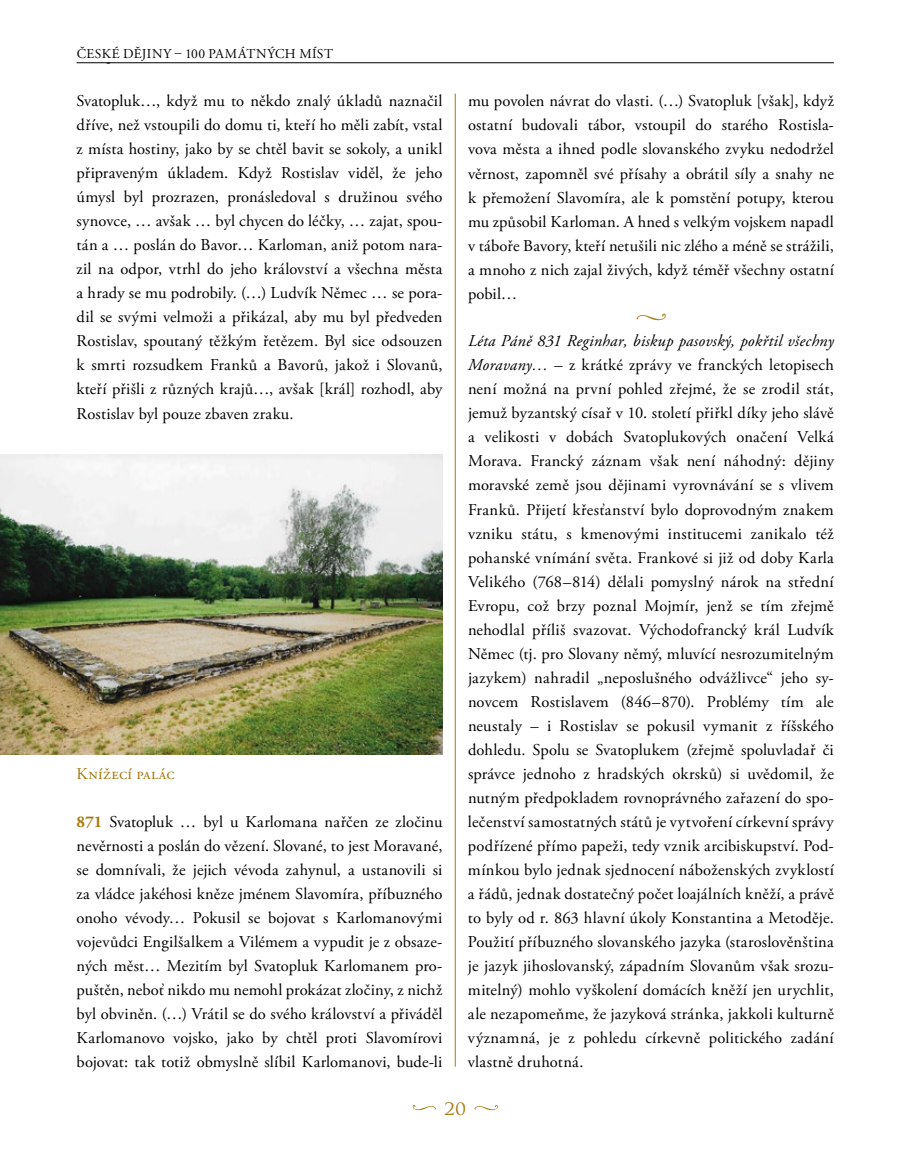
<style>
.page{position:relative;width:919px;height:1174px;background:#fff}
.page>*{position:absolute;margin:0;border:0;box-sizing:border-box;transform-origin:0 0}
.t1{font:19.5px "Trajan Pro";color:#a57b11}
.t2{font:16.5px/24px "Adobe Garamond Pro";letter-spacing:.015em;color:#000;text-align:justify}
.t3{font:16.5px "Adobe Garamond Pro";letter-spacing:.02em;color:#a57b11}
.t4{font:13.5px "Adobe Garamond Pro";letter-spacing:.03em;color:#000}
.t5{font:12px "Arial";color:#000}
.s1{font-weight:700;color:#a57b11}
.s2{font-style:italic}
</style>
<div class="page">
<svg style="left:412px;top:1105px;width:24px;height:5px"></svg>
<svg style="left:474px;top:1105px;width:24px;height:5px"></svg>
<hr style="left:77px;top:62px;width:756px;height:1px;background:#000">
<img style="left:0;top:455px;width:442px;height:299px">
<hr style="left:455px;top:94px;width:1px;height:972px;background:#a57b11">
<p class="t4" style="left:77px;top:46px;width:258px">ČESKÉ DĚJINY – 100 PAMÁTNÝCH MÍST</p>
<p class="t2" style="left:77px;top:90px;width:367px">Svatopluk…, když mu to někdo znalý úkladů naznačil dříve, než vstoupili do domu ti, kteří ho měli zabít, vstal z místa hostiny, jako by se chtěl bavit se sokoly, a unikl připraveným úkladem. Když Rostislav viděl, že jeho úmysl byl prozrazen, pronásledoval s družinou svého synovce, … avšak … byl chycen do léčky, … zajat, spou&shy;tán a … poslán do Bavor… Karloman, aniž potom nara&shy;zil na odpor, vtrhl do jeho království a všechna města a hrady se mu podrobily. (…) Ludvík Němec … se pora&shy;dil se svými velmoži a přikázal, aby mu byl předveden Rostislav, spoutaný těžkým řetězem. Byl sice odsouzen k smrti rozsudkem Franků a Bavorů, jakož i Slovanů, kteří přišli z různých krajů…, avšak [král] rozhodl, aby Rostislav byl pouze zbaven zraku.</p>
<p class="t5" style="left:106px;top:53px;width:5px">-</p>
<p class="t3" style="left:77px;top:763px;width:100px">Knížecí palác</p>
<p class="t2" style="left:77px;top:810px;width:367px"><span class="s1">871</span> Svatopluk … byl u Karlomana nařčen ze zločinu nevěrnosti a poslán do vězení. Slované, to jest Moravané, se domnívali, že jejich vévoda zahynul, a ustanovili si za vládce jakéhosi kněze jménem Slavomíra, příbuzného onoho vévody… Pokusil se bojovat s Karlomanovými vojevůdci Engilšalkem a Vilémem a vypudit je z obsaze&shy;ných měst… Mezitím byl Svatopluk Karlomanem pro&shy;puštěn, neboť nikdo mu nemohl prokázat zločiny, z nichž byl obviněn. (…) Vrátil se do svého království a přiváděl Karlomanovo vojsko, jako by chtěl proti Slavomírovi bojovat: tak totiž obmyslně slíbil Karlomanovi, bude-li</p>
<p class="t2" style="left:468px;top:90px;width:367px">mu povolen návrat do vlasti. (…) Svatopluk [však], když ostatní budovali tábor, vstoupil do starého Rostisla&shy;vova města a ihned podle slovanského zvyku nedodržel věrnost, zapomněl své přísahy a obrátil síly a snahy ne k přemožení Slavomíra, ale k pomstění potupy, kterou mu způsobil Karloman. A hned s velkým vojskem napadl v táboře Bavory, kteří netušili nic zlého a méně se strážili, a mnoho z nich zajal živých, když téměř všechny ostatní pobil…</p>
<p class="t2" style="left:468px;top:330px;width:367px;text-align:left"><span class="s2">Léta Páně 831 Reginhar, biskup pasovský, pokřtil všechny Moravany…</span> – z krátké zprávy ve franckých letopisech není možná na první pohled zřejmé, že se zrodil stát, jemuž byzantský císař v 10. století přiřkl díky jeho slávě a velikosti v dobách Svatoplukových onačení Velká Morava. Francký záznam však není náhodný: dějiny moravské země jsou dějinami vyrovnávání se s vlivem Franků. Přijetí křesťanství bylo doprovodným znakem vzniku státu, s kmenovými institucemi zanikalo též pohanské vnímání světa. Frankové si již od doby Karla Velikého (768–814) dělali pomyslný nárok na střední Evropu, což brzy poznal Mojmír, jenž se tím zřejmě nehodlal příliš svazovat. Východofrancký král Ludvík Němec (tj. pro Slovany němý, mluvící nesrozumitelným jazykem) nahradil „neposlušného odvážlivce“ jeho sy&shy;novcem Rostislavem (846–870). Problémy tím ale neustaly – i Rostislav se pokusil vymanit z říšského dohledu. Spolu se Svatoplukem (zřejmě spoluvladař či správce jednoho z hradských okrsků) si uvědomil, že nutným předpokladem rovnoprávného zařazení do spo&shy;lečenství samostatných států je vytvoření církevní správy podřízené přímo papeži, tedy vznik arcibiskupství. Pod&shy;mínkou bylo jednak sjednocení náboženských zvyklostí a řádů, jednak dostatečný počet loajálních kněží, a právě to byly od r. 863 hlavní úkoly Konstantina a Metoděje.<br>Použití příbuzného slovanského jazyka (staroslověnština je jazyk jihoslovanský, západním Slovanům však srozu&shy;mitelný) mohlo vyškolení domácích kněží jen urychlit, ale nezapomeňme, že jazyková stránka, jakkoli kulturně významná, je z pohledu církevně politického zadání vlastně druhotná.</p>
<p class="t1" style="left:444px;top:1095px;width:23px">20</p>
</div>
